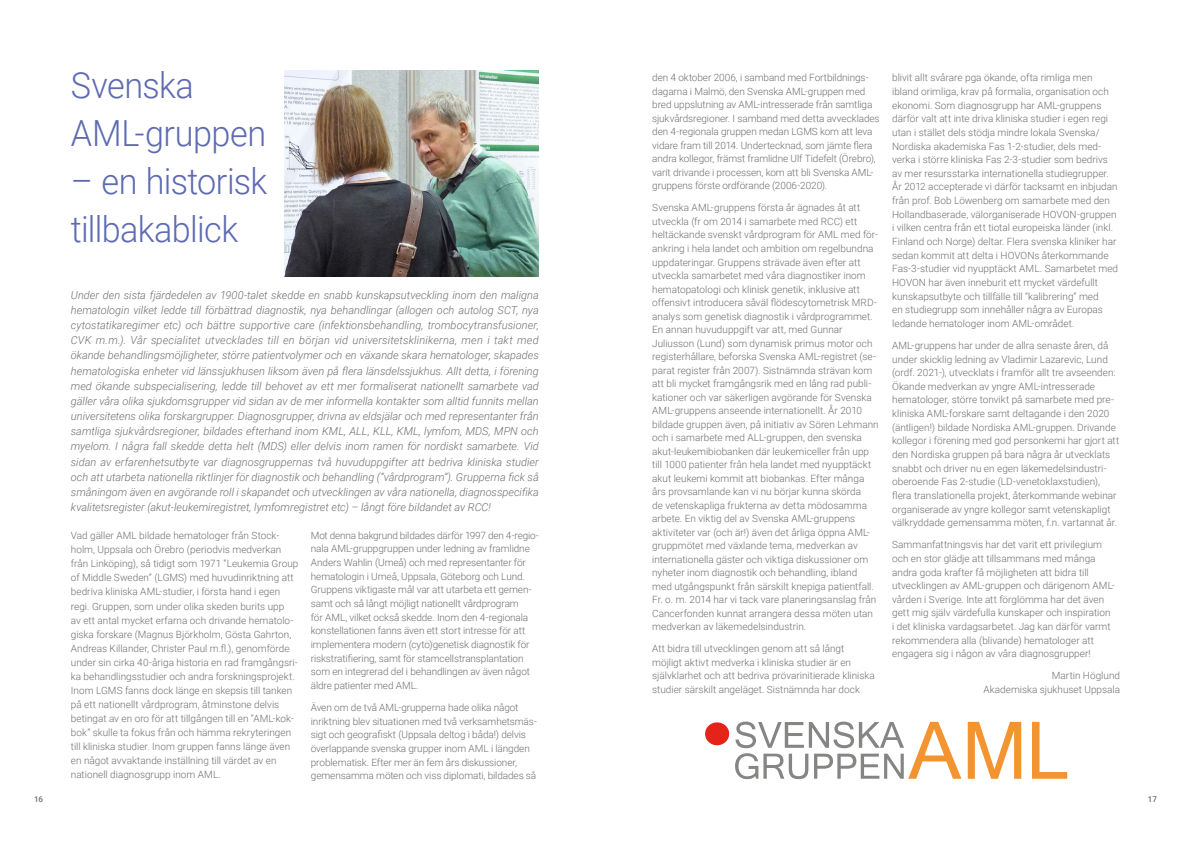
<style>
.page{position:relative;width:1191px;height:842px;background:#fff}
.page>*{position:absolute;margin:0;border:0;box-sizing:border-box;transform-origin:0 0}
.t1{font:300 36px/48.2px "Roboto";letter-spacing:-.015em;color:#5e6bb1;scale:.95 1}
.t2{font:italic 300 11px/15.1px "Roboto";letter-spacing:-.005em;color:#706f6f;text-align:justify}
.t3{font:300 10px/13.6px "Roboto";color:#706f6f}
.t4{font:500 8px "Roboto";color:#706f6f}
</style>
<div class="page">
<img style="left:285px;top:71px;width:254px;height:205px">
<svg style="left:967px;top:722px;width:54px;height:57px"></svg>
<svg style="left:1032px;top:722px;width:35px;height:57px"></svg>
<svg style="left:735px;top:722px;width:226px;height:57px"></svg>
<div style="left:705px;top:722px;width:24px;height:23px;background:#e42319;border-radius:50%"></div>
<h1 class="t1" style="left:71px;top:59px;width:207px">Svenska<br>AML-gruppen</h1>
<h1 class="t1" style="left:71px;top:156px;width:208px">– en historisk tillbakablick</h1>
<p class="t2" style="left:71px;top:287px;width:469px">Under den sista fjärdedelen av 1900-talet skedde en snabb kunskapsutveckling inom den maligna hematologin vilket ledde till förbättrad diagnostik, nya behandlingar (allogen och autolog SCT, nya cytostatikaregimer etc) och bättre supportive care (infektionsbehandling, trombocytransfusioner, CVK m.m.). Vår specialitet utvecklades till en början vid universitetsklinikerna, men i takt med ökande behandlingsmöjligheter, större patientvolymer och en växande skara hematologer, skapades hematologiska enheter vid länssjukhusen liksom även på flera länsdelssjukhus. Allt detta, i förening med ökande subspecialisering, ledde till behovet av ett mer formaliserat nationellt samarbete vad gäller våra olika sjukdomsgrupper vid sidan av de mer informella kontakter som alltid funnits mellan universitetens olika forskargrupper. Diagnosgrupper, drivna av eldsjälar och med representanter från samtliga sjukvårdsregioner, bildades efterhand inom KML, ALL, KLL, KML, lymfom, MDS, MPN och myelom. I några fall skedde detta helt (MDS) eller delvis inom ramen för nordiskt samarbete. Vid sidan av erfarenhetsutbyte var diagnosgruppernas två huvuduppgifter att bedriva kliniska studier och att utarbeta nationella riktlinjer för diagnostik och behandling (”vårdprogram”). Grupperna fick så småningom även en avgörande roll i skapandet och utvecklingen av våra nationella, diagnosspecifika kvalitetsregister (akut-leukemiregistret, lymfomregistret etc) – långt före bildandet av RCC!</p>
<p class="t3" style="left:71px;top:528px;width:229px;line-height:14.1px">Vad gäller AML bildade hematologer från Stock&shy;holm, Uppsala och Örebro (periodvis medverkan från Linköping), så tidigt som 1971 ”Leukemia Group of Middle Sweden” (LGMS) med huvudinriktning att bedriva kliniska AML-studier, i första hand i egen regi. Gruppen, som under olika skeden burits upp<br>av ett antal mycket erfarna och drivande hematolo&shy;giska forskare (Magnus Björkholm, Gösta Gahrton, Andreas Killander, Christer Paul m.fl.), genomförde under sin cirka 40-åriga historia en rad framgångsri&shy;ka behandlingsstudier och andra forskningsprojekt.<br>Inom LGMS fanns dock länge en skepsis till tanken på ett nationellt vårdprogram, åtminstone delvis betingat av en oro för att tillgången till en ”AML-kok&shy;bok” skulle ta fokus från och hämma rekryteringen till kliniska studier. Inom gruppen fanns länge även en något avvaktande inställning till värdet av en nationell diagnosgrupp inom AML.</p>
<p class="t3" style="left:311px;top:528px;width:229px">Mot denna bakgrund bildades därför 1997 den 4-regio&shy;nala AML-gruppgruppen under ledning av framlidne Anders Wahlin (Umeå) och med representanter för hematologin i Umeå, Uppsala, Göteborg och Lund.<br>Gruppens viktigaste mål var att utarbeta ett gemen&shy;samt och så långt möjligt nationellt vårdprogram<br>för AML, vilket också skedde. Inom den 4-regionala konstellationen fanns även ett stort intresse för att implementera modern (cyto)genetisk diagnostik för riskstratifiering, samt för stamcellstransplantation som en integrerad del i behandlingen av även något äldre patienter med AML.</p>
<p class="t3" style="left:311px;top:700px;width:228px">Även om de två AML-grupperna hade olika något inriktning blev situationen med två verksamhetsmäs&shy;sigt och geografiskt (Uppsala deltog i båda!) delvis överlappande svenska grupper inom AML i längden problematisk. Efter mer än fem års diskussioner, gemensamma möten och viss diplomati, bildades så</p>
<p class="t3" style="left:652px;top:71px;width:229px">den 4 oktober 2006, i samband med Fortbildnings&shy;dagarna i Malmö, den Svenska AML-gruppen med bred uppslutning av AML-intresserade från samtliga sjukvårdsregioner. I samband med detta avvecklades den 4-regionala gruppen medan LGMS kom att leva vidare fram till 2014. Undertecknad, som jämte flera andra kollegor, främst framlidne Ulf Tidefelt (Örebro), varit drivande i processen, kom att bli Svenska AML&shy;gruppens förste ordförande (2006-2020).</p>
<p class="t3" style="left:652px;top:201px;width:228px">Svenska AML-gruppens första år ägnades åt att utveckla (fr om 2014 i samarbete med RCC) ett heltäckande svenskt vårdprogram för AML med för&shy;ankring i hela landet och ambition om regelbundna uppdateringar. Gruppens strävade även efter att utveckla samarbetet med våra diagnostiker inom hematopatologi och klinisk genetik, inklusive att offensivt introducera såväl flödescytometrisk MRD&shy;analys som genetisk diagnostik i vårdprogrammet.<br>En annan huvuduppgift var att, med Gunnar Juliusson (Lund) som dynamisk primus motor och registerhållare, beforska Svenska AML-registret (se&shy;parat register från 2007). Sistnämnda strävan kom att bli mycket framgångsrik med en lång rad publi&shy;kationer och var säkerligen avgörande för Svenska AML-gruppens anseende internationellt. År 2010 bildade gruppen även, på initiativ av Sören Lehmann och i samarbete med ALL-gruppen, den svenska akut-leukemibiobanken där leukemiceller från upp till 1000 patienter från hela landet med nyupptäckt akut leukemi kommit att biobankas. Efter många års provsamlande kan vi nu börjar kunna skörda<br>de vetenskapliga frukterna av detta mödosamma arbete. En viktig del av Svenska AML-gruppens aktiviteter var (och är!) även det årliga öppna AML&shy;gruppmötet med växlande tema, medverkan av internationella gäster och viktiga diskussioner om nyheter inom diagnostik och behandling, ibland med utgångspunkt från särskilt knepiga patientfall.<br>Fr. o. m. 2014 har vi tack vare planeringsanslag från Cancerfonden kunnat arrangera dessa möten utan medverkan av läkemedelsindustrin.</p>
<p class="t3" style="left:652px;top:642px;width:224px">Att bidra till utvecklingen genom att så långt möjligt aktivt medverka i kliniska studier är en självklarhet och att bedriva prövarinitierade kliniska studier särskilt angeläget. Sistnämnda har dock</p>
<p class="t3" style="left:892px;top:71px;width:227px">blivit allt svårare pga ökande, ofta rimliga men ibland orimliga, krav på formalia, organisation och ekonomi. Som diagnosgrupp har AML-gruppens därför valt att inte driva kliniska studier i egen regi utan i stället dels stödja mindre lokala Svenska/ Nordiska akademiska Fas 1-2-studier, dels med&shy;verka i större kliniska Fas 2-3-studier som bedrivs av mer resursstarka internationella studiegrupper.<br>År 2012 accepterade vi därför tacksamt en inbjudan från prof. Bob Löwenberg om samarbete med den Hollandbaserade, välorganiserade HOVON-gruppen i vilken centra från ett tiotal europeiska länder (inkl.<br>Finland och Norge) deltar. Flera svenska kliniker har sedan kommit att delta i HOVONs återkommande Fas-3-studier vid nyupptäckt AML. Samarbetet med HOVON har även inneburit ett mycket värdefullt kunskapsutbyte och tillfälle till ”kalibrering” med<br>en studiegrupp som innehåller några av Europas ledande hematologer inom AML-området.</p>
<p class="t3" style="left:892px;top:338px;width:229px">AML-gruppens har under de allra senaste åren, då under skicklig ledning av Vladimir Lazarevic, Lund (ordf. 2021-), utvecklats i framför allt tre avseenden:<br>Ökande medverkan av yngre AML-intresserade hematologer, större tonvikt på samarbete med pre&shy;kliniska AML-forskare samt deltagande i den 2020 (äntligen!) bildade Nordiska AML-gruppen. Drivande kollegor i förening med god personkemi har gjort att den Nordiska gruppen på bara några år utvecklats snabbt och driver nu en egen läkemedelsindustri&shy;oberoende Fas 2-studie (LD-venetoklaxstudien), flera translationella projekt, återkommande webinar organiserade av yngre kollegor samt vetenskapligt välkryddade gemensamma möten, f.n. vartannat år.</p>
<p class="t3" style="left:892px;top:538px;width:224px">Sammanfattningsvis har det varit ett privilegium och en stor glädje att tillsammans med många andra goda krafter få möjligheten att bidra till utvecklingen av AML-gruppen och därigenom AML&shy;vården i Sverige. Inte att förglömma har det även gett mig själv värdefulla kunskaper och inspiration i det kliniska vardagsarbetet. Jag kan därför varmt rekommendera alla (blivande) hematologer att engagera sig i någon av våra diagnosgrupper!</p>
<p class="t3" style="left:983px;top:669px;width:138px;text-align:right">Martin Höglund<br>Akademiska sjukhuset Uppsala</p>
<p class="t4" style="left:34px;top:794px;width:11px">16</p>
<p class="t4" style="left:1147px;top:794px;width:11px">17</p>
</div>
